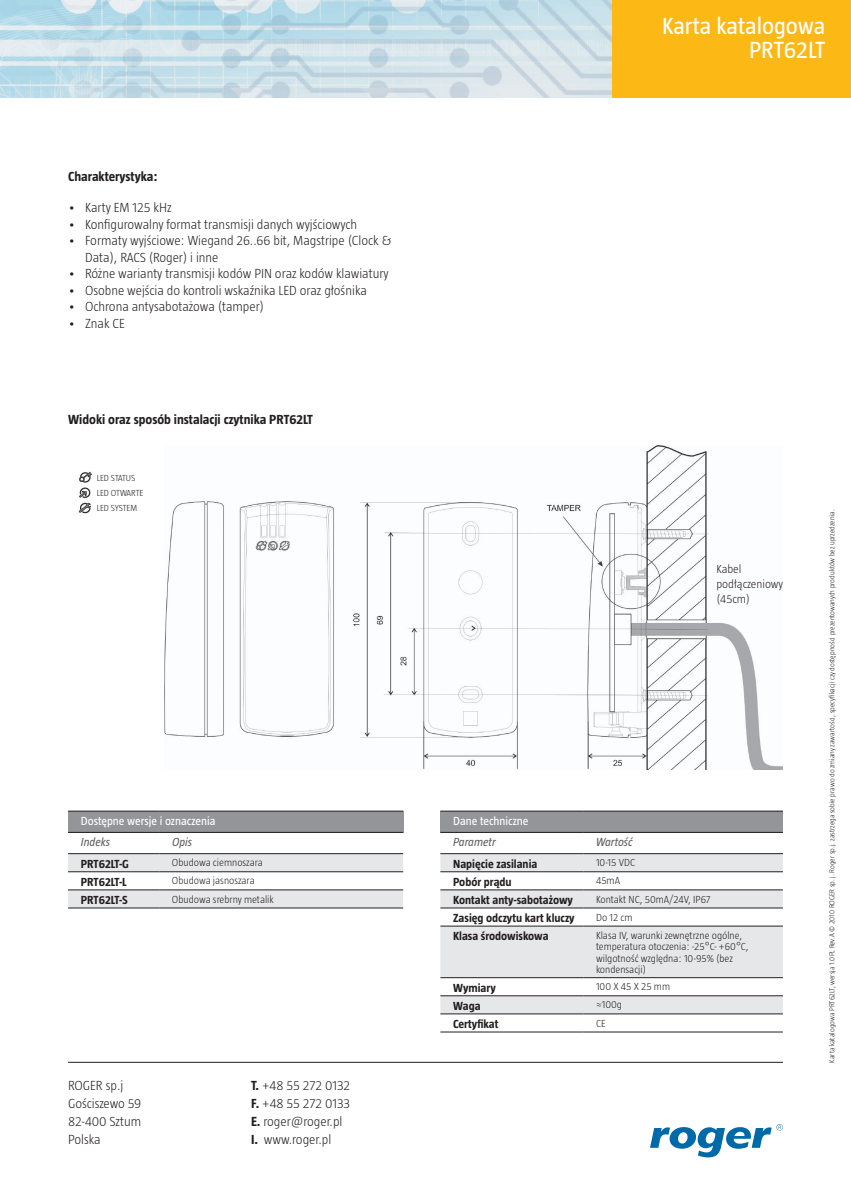
<style>
.page{position:relative;width:851px;height:1191px;background:#fff}
.page>*{position:absolute;margin:0;border:0;box-sizing:border-box;transform-origin:0 0}
.t1{font:24px/24px "Taz";color:#fff;text-align:right}
.t2{font:300 24px/24px "Taz";color:#fff;text-align:right}
.t3{font:300 13.5px/18px "Taz";color:#231f20}
.t4{font:700 13.5px "Taz";color:#231f20}
.t5{font:700 12px "Taz";color:#231f20}
.t6{font:12px "Taz";color:#fff}
.t7{font:italic 12px "Taz";color:#636366}
.t8{font:300 12px/15px "Taz";color:#231f20}
.t9{font:300 10.5px/11.6px "Taz";color:#231f20}
.t10{font:300 9px/15px "Taz";color:#231f20}
.t11{font:300 7.5px "Taz";color:#231f20}
.s1{font-weight:700}
</style>
<div class="page">
<img style="left:0;top:0;width:612px;height:98px">
<div style="left:612px;top:0;width:238px;height:98px;background:#fcb814"></div>
<hr style="left:68px;top:1062px;width:714px;height:1px;background:#231f20">
<img style="left:78px;top:471px;width:14px;height:43px">
<svg style="left:650px;top:1124px;width:132px;height:33px"></svg>
<div style="left:440px;top:811px;width:342px;height:21px;background:#939598"></div>
<svg style="left:440px;top:854px;width:342px;height:53px;fill:#e6e7e9"></svg>
<svg style="left:440px;top:908px;width:342px;height:107px;fill:#e6e7e9"></svg>
<hr style="left:440px;top:810px;width:143px;height:1px;background:#231f20">
<hr style="left:583px;top:810px;width:199px;height:1px;background:#231f20">
<hr style="left:440px;top:832px;width:143px;height:1px;background:#231f20">
<hr style="left:583px;top:832px;width:199px;height:1px;background:#231f20">
<hr style="left:440px;top:853px;width:143px;height:1px;background:#231f20">
<hr style="left:583px;top:853px;width:199px;height:1px;background:#231f20">
<hr style="left:440px;top:871px;width:143px;height:1px;background:#231f20">
<hr style="left:583px;top:871px;width:199px;height:1px;background:#231f20">
<hr style="left:440px;top:889px;width:143px;height:1px;background:#231f20">
<hr style="left:583px;top:889px;width:199px;height:1px;background:#231f20">
<hr style="left:440px;top:907px;width:143px;height:1px;background:#231f20">
<hr style="left:583px;top:907px;width:199px;height:1px;background:#231f20">
<hr style="left:440px;top:926px;width:143px;height:1px;background:#231f20">
<hr style="left:583px;top:926px;width:199px;height:1px;background:#231f20">
<hr style="left:440px;top:977px;width:143px;height:1px;background:#231f20">
<hr style="left:583px;top:977px;width:199px;height:1px;background:#231f20">
<hr style="left:440px;top:995px;width:143px;height:1px;background:#231f20">
<hr style="left:583px;top:995px;width:199px;height:1px;background:#231f20">
<hr style="left:440px;top:1013px;width:143px;height:1px;background:#231f20">
<hr style="left:440px;top:1031px;width:143px;height:1px;background:#231f20">
<hr style="left:583px;top:1013px;width:199px;height:1px;background:#231f20">
<hr style="left:583px;top:1031px;width:199px;height:1px;background:#231f20">
<div style="left:68px;top:811px;width:335px;height:21px;background:#939598"></div>
<svg style="left:68px;top:854px;width:335px;height:53px"></svg>
<hr style="left:68px;top:832px;width:91px;height:1px;background:#231f20">
<hr style="left:159px;top:832px;width:244px;height:1px;background:#231f20">
<hr style="left:68px;top:853px;width:91px;height:1px;background:#231f20">
<hr style="left:159px;top:853px;width:244px;height:1px;background:#231f20">
<hr style="left:68px;top:871px;width:91px;height:1px;background:#231f20">
<hr style="left:159px;top:871px;width:244px;height:1px;background:#231f20">
<hr style="left:68px;top:810px;width:91px;height:1px;background:#231f20">
<hr style="left:159px;top:810px;width:244px;height:1px;background:#231f20">
<hr style="left:68px;top:907px;width:91px;height:1px;background:#231f20">
<hr style="left:159px;top:907px;width:244px;height:1px;background:#231f20">
<hr style="left:68px;top:889px;width:91px;height:1px;background:#231f20">
<hr style="left:159px;top:889px;width:244px;height:1px;background:#231f20">
<img style="left:164px;top:445px;width:618px;height:325px">
<p class="t4" style="left:68px;top:169px;width:91px">Charakterystyka:</p>
<p class="t3" style="left:68px;top:199px;width:105px">• Karty EM 125 kHz</p>
<p class="t3" style="left:68px;top:215px;width:291px">• Konfigurowalny format transmisji danych wyjściowych</p>
<p class="t3" style="left:85px;top:232px;width:308px;line-height:16.5px;text-indent:-17px">• Formaty wyjściowe: Wiegand 26..66 bit, Magstripe (Clock &amp;<br>Data), RACS (Roger) i inne</p>
<p class="t3" style="left:68px;top:265px;width:322px">• Różne warianty transmisji kodów PIN oraz kodów klawiatury</p>
<p class="t3" style="left:68px;top:281px;width:300px">• Osobne wejścia do kontroli wskaźnika LED oraz głośnika</p>
<p class="t3" style="left:68px;top:298px;width:197px">• Ochrona antysabotażowa (tamper)</p>
<p class="t3" style="left:68px;top:314px;width:58px">• Znak CE</p>
<p class="t4" style="left:68px;top:412px;width:246px">Widoki oraz sposób instalacji czytnika PRT62LT</p>
<p class="t10" style="left:97px;top:470px;width:48px">LED STATUS<br>LED OTWARTE<br>LED SYSTEM</p>
<p class="t6" style="left:81px;top:814px;width:136px">Dostępne wersje i oznaczenia</p>
<p class="t7" style="left:81px;top:835px;width:31px">Indeks</p>
<p class="t7" style="left:172px;top:835px;width:22px">Opis</p>
<p class="t5" style="left:81px;top:856px;width:50px">PRT62LT-G</p>
<p class="t9" style="left:172px;top:857px;width:92px">Obudowa ciemnoszara</p>
<p class="t5" style="left:81px;top:875px;width:47px">PRT62LT-L</p>
<p class="t9" style="left:172px;top:875px;width:84px">Obudowa jasnoszara</p>
<p class="t5" style="left:81px;top:893px;width:48px">PRT62LT-S</p>
<p class="t9" style="left:172px;top:893px;width:103px">Obudowa srebrny metalik</p>
<p class="t3" style="left:68px;top:1076px;width:75px">ROGER sp.j<br>Gościszewo 59<br>82-400 Sztum<br>Polska</p>
<p class="t3" style="left:251px;top:1076px;width:101px"><span class="s1">T.</span> +48 55 272 0132<br><span class="s1">F.</span> +48 55 272 0133<br><span class="s1">E.</span> roger@roger.pl<br><span class="s1">I.</span> www.roger.pl</p>
<h1 class="t1" style="left:662px;top:14px;width:165px">Karta katalogowa<br>PRT62LT</h1>
<h1 class="t2" style="left:686px;top:20px;width:136px">Kontrolery serii<br>PRxx1</h1>
<p class="t8" style="left:716px;top:561px;width:68px">Kabel podłączeniowy (45cm)</p>
<p class="t6" style="left:453px;top:814px;width:77px">Dane techniczne</p>
<p class="t7" style="left:453px;top:835px;width:44px">Parametr</p>
<p class="t7" style="left:596px;top:835px;width:38px">Wartość</p>
<p class="t5" style="left:453px;top:856px;width:86px">Napięcie zasilania</p>
<p class="t9" style="left:596px;top:857px;width:41px">10-15 VDC</p>
<p class="t5" style="left:453px;top:875px;width:60px">Pobór prądu</p>
<p class="t9" style="left:596px;top:875px;width:26px">45mA</p>
<p class="t5" style="left:453px;top:893px;width:121px">Kontakt anty-sabotażowy</p>
<p class="t9" style="left:596px;top:893px;width:116px">Kontakt NC, 50mA/24V, IP67</p>
<p class="t5" style="left:453px;top:911px;width:123px">Zasięg odczytu kart kluczy</p>
<p class="t9" style="left:596px;top:911px;width:38px">Do 12 cm</p>
<p class="t5" style="left:453px;top:929px;width:97px">Klasa środowiskowa</p>
<p class="t9" style="left:596px;top:929px;width:154px">Klasa IV, warunki zewnętrzne ogólne, temperatura otoczenia: -25°C- +60°C, wilgotność względna: 10-95% (bez kondensacji)</p>
<p class="t5" style="left:453px;top:980px;width:44px">Wymiary</p>
<p class="t9" style="left:596px;top:981px;width:76px">100 X 45 X 25 mm</p>
<p class="t5" style="left:453px;top:998px;width:29px">Waga</p>
<p class="t9" style="left:596px;top:999px;width:28px">≈100g</p>
<p class="t5" style="left:453px;top:1017px;width:47px">Certyfikat</p>
<p class="t9" style="left:596px;top:1017px;width:11px">CE</p>
<p class="t11" style="left:827px;top:1062px;width:555px;rotate:-90deg">Karta katalogowa PRT62LT, wersja 1.0PL Rev.A © 2010 ROGER sp. j. Roger sp.j. zastrzega sobie prawo do zmiany zawartości, specyfikacji czy dostępności prezentowanych produktów bez uprzedzenia.</p>
</div>
